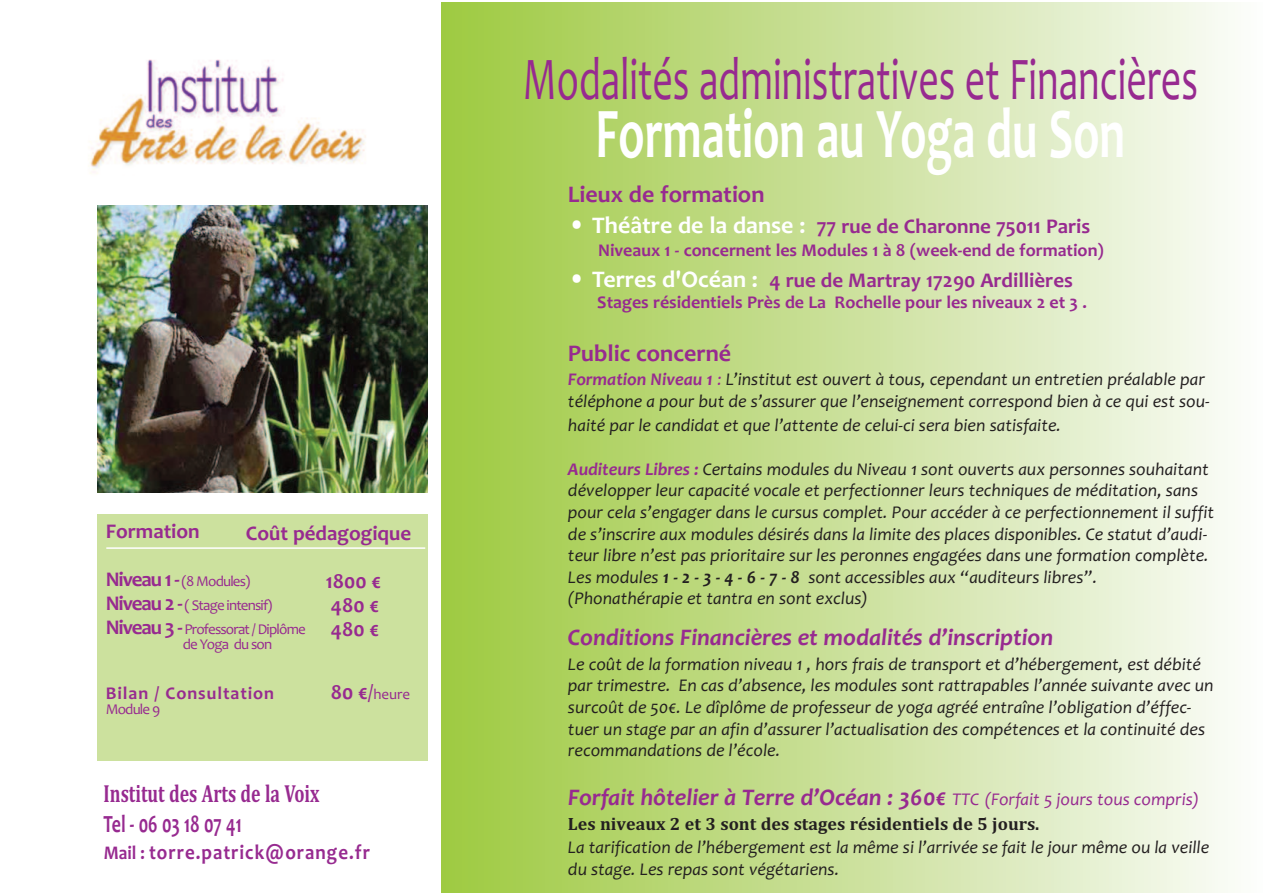
<style>
.page{position:relative;width:1263px;height:893px;background:#fff}
.page>*{position:absolute;margin:0;border:0;box-sizing:border-box;transform-origin:0 0}
.t1{font:700 72px "Candara";color:#fff;scale:.65 1}
.t2{font:61.2px "Candara";color:#972a90;scale:.65 1}
.t3{font:700 24.9px "Cambria";color:#972a90;scale:.72 1}
.t4{font:700 24.9px "Candara";color:#972a90;scale:.72 1}
.t5{font:italic 700 24px "Candara";color:#972a90}
.t6{font:700 24px "Candara";color:#972a90}
.t7{font:700 21px/24px "Candara";color:#972a90;text-align:justify}
.t8{font:700 21px "Candara";letter-spacing:.055em;color:#972a90;scale:.9 1}
.t9{font:italic 18px/21.6px "Candara";color:#231f20}
.t10{font:700 18px "Candara";color:#972a90}
.t11{font:700 18px "Cambria";color:#231f20}
.t12{font:700 18px "Candara";letter-spacing:.055em;color:#972a90}
.t13{font:15px/24px "Candara";letter-spacing:-.055em;color:#972a90}
.s1{font-weight:700;font-size:21px}
.s2{font-size:21px}
.s3{font-size:19.35px}
.s4{font-size:27px;color:#fff}
.s5{font-size:24px;color:#fff}
.s6{font-weight:700;color:#972a90}
.s7{color:#972a90}
.s8{font-weight:700}
.s9{font-weight:400;font-size:18px}
</style>
<div class="page">
<div style="left:97px;top:514px;width:331px;height:247px;background:#cce19e"></div>
<div style="left:442px;top:2px;width:821px;height:890px;background:linear-gradient(to right,#9ec840,#fbfcfb)"></div>
<hr style="left:106px;top:547px;width:319px;height:2px;background:#fff">
<img style="left:98px;top:206px;width:330px;height:286px">
<img style="left:90px;top:59px;width:276px;height:115px">
<p class="t7" style="left:106px;top:519px;width:96px">Formation</p>
<p class="t13" style="left:106px;top:569px;width:202px"><span class="s1">Niveau 1 -</span> (8 Modules)<br><span class="s1">Niveau 2 -</span> ( Stage intensif)<br><span class="s1">Niveau 3 -</span> Professorat / Diplôme</p>
<p class="t13" style="left:183px;top:632px;width:91px">de Yoga du son</p>
<p class="t12" style="left:106px;top:682px;width:170px">Bilan / Consultation</p>
<p class="t13" style="left:106px;top:696px;width:56px">Module 9</p>
<p class="t7" style="left:246px;top:520px;width:167px">Coût pédagogique</p>
<p class="t7" style="left:326px;top:568px;width:57px">1800 € 480 € 480 €</p>
<p class="t13" style="left:331px;top:681px;width:81px"><span class="s1">80 €</span><span class="s2">/</span>heure</p>
<h3 class="t3" style="left:104px;top:779px;width:301px">Institut des Arts de la Voix</h3>
<h3 class="t4" style="left:104px;top:809px;width:193px">Tel - 06 03 18 07 41</h3>
<p class="t8" style="left:104px;top:839px;width:297px"><span class="s3">Mail :</span> torre.patrick@orange.fr</p>
<h2 class="t2" style="left:523px;top:42px;width:1040px">Modalités administratives et Financières</h2>
<h1 class="t1" style="left:596px;top:90px;width:816px">Formation au Yoga du Son</h1>
<h3 class="t6" style="left:568px;top:180px;width:198px">Lieux de formation</h3>
<p class="t7" style="left:568px;top:214px;width:524px"><span class="s4">•</span> <span class="s5">Théâtre de la danse :</span> 77 rue de Charonne 75011 Paris</p>
<p class="t10" style="left:598px;top:239px;width:507px">Niveaux 1 - concernent les Modules 1 à 8 (week-end de formation)</p>
<p class="t7" style="left:568px;top:268px;width:506px"><span class="s4">•</span> <span class="s5">Terres d'Océan :</span> 4 rue de Martray 17290 Ardillières</p>
<p class="t10" style="left:597px;top:292px;width:491px">Stages résidentiels Près de La Rochelle pour les niveaux 2 et 3 .</p>
<h3 class="t6" style="left:568px;top:339px;width:165px">Public concerné</h3>
<p class="t9" style="left:568px;top:368px;width:643px"><span class="s6">Formation Niveau 1</span> <span class="s7">:</span> L’institut est ouvert à tous, cependant un entretien préalable par téléphone a pour but de s’assurer que l’enseignement correspond bien à ce qui est sou-</p>
<p class="t9" style="left:568px;top:414px;width:495px">haité par le candidat et que l’attente de celui-ci sera bien satisfaite.</p>
<p class="t9" style="left:568px;top:458px;width:648px"><span class="s6">Auditeurs Libres :</span> Certains modules du Niveau 1 sont ouverts aux personnes souhaitant développer leur capacité vocale et perfectionner leurs techniques de méditation, sans pour cela s’engager dans le cursus complet. Pour accéder à ce perfectionnement il suffit de s’inscrire aux modules désirés dans la limite des places disponibles. Ce statut d’audi&shy;teur libre n’est pas prioritaire sur les peronnes engagées dans une formation complète.<br>Les modules <span class="s8">1 - 2 - 3 - 4 - 6 - 7 - 8</span> sont accessibles aux “auditeurs libres”. (Phonathérapie et tantra en sont exclus)</p>
<h3 class="t5" style="left:568px;top:623px;width:487px">Conditions Financières et modalités d’inscription</h3>
<p class="t9" style="left:568px;top:653px;width:647px">Le coût de la formation niveau 1 , hors frais de transport et d’hébergement, est débité par trimestre. En cas d’absence, les modules sont rattrapables l’année suivante avec un surcoût de 50€. Le dîplôme de professeur de yoga agréé entraîne l’obligation d’éffec&shy;tuer un stage par an afin d’assurer l’actualisation des compétences et la continuité des recommandations de l’école.</p>
<h3 class="t5" style="left:568px;top:782px;width:633px">Forfait hôtelier à Terre d’Océan : 360€ <span class="s9">TTC (Forfait 5 jours tous compris)</span></h3>
<p class="t11" style="left:568px;top:814px;width:473px">Les niveaux 2 et 3 sont des stages résidentiels de 5 jours.</p>
<p class="t9" style="left:568px;top:835px;width:643px;line-height:22.5px">La tarification de l’hébergement est la même si l’arrivée se fait le jour même ou la veille du stage. Les repas sont végétariens.</p>
</div>
